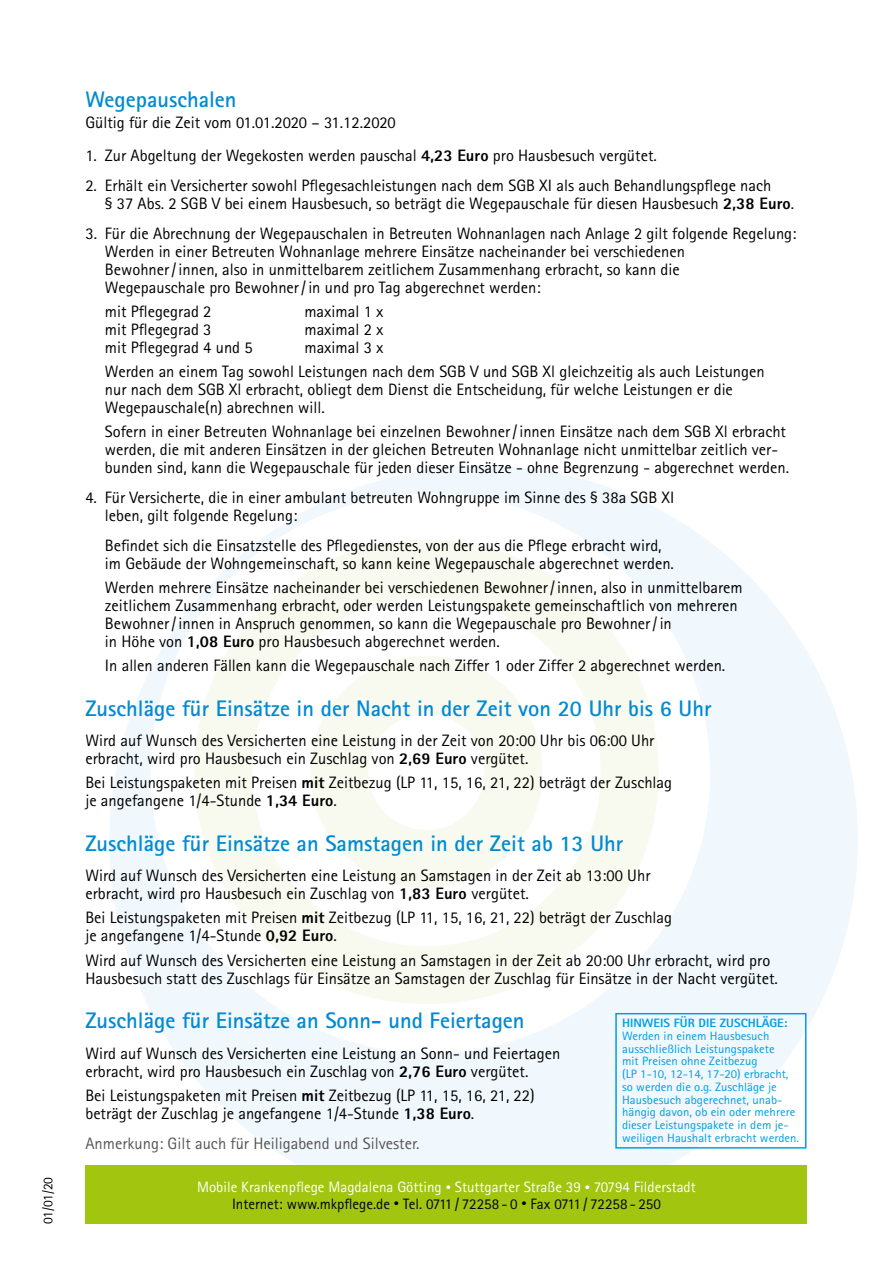
<style>
.page{position:relative;width:893px;height:1263px;background:#fff}
.page>*{position:absolute;margin:0;border:0;box-sizing:border-box;transform-origin:0 0}
.t1{font:700 22.5px "Rotis Sans Serif";color:#008ad2}
.t2{font:16.5px/18px "Rotis Sans Serif";color:#000}
.t3{font:16.5px "Rotis Sans Serif";color:#565655}
.t4{font:15px/16.5px "Rotis Sans Serif";color:#fff;text-align:center}
.t5{font:13.5px "Rotis Sans Serif";color:#000}
.t6{font:12.15px/12.8px "Rotis Sans Serif";color:#009ee3;scale:1.05 1}
.t7{font:800 12.15px "Rotis Sans Serif";color:#009ee3;scale:1.05 1}
.s1{font-weight:800}
.s2{font-size:10.5px}
.s3{color:#000}
.s4{font-size:10.5px;color:#000}
</style>
<div class="page">
<svg style="left:110px;top:466px;width:748px;height:699px;fill:#f0f7fd"></svg>
<svg style="left:194px;top:540px;width:465px;height:464px"></svg>
<div style="left:85px;top:1165px;width:722px;height:58px;background:#a2c510"></div>
<div style="left:615px;top:1013px;width:191px;height:135px;border:2px solid #009ee3"></div>
<p class="t5" style="left:40px;top:1224px;width:49px;rotate:-90deg">01/01/20</p>
<h1 class="t1" style="left:85px;top:86px;width:153px">Wegepauschalen</h1>
<p class="t2" style="left:85px;top:114px;width:312px">Gültig für die Zeit vom 01.01.2020 – 31.12.2020</p>
<p class="t2" style="left:85px;top:147px;width:573px">1. Zur Abgeltung der Wegekosten werden pauschal <span class="s1">4,23 Euro</span> pro Hausbesuch vergütet.</p>
<p class="t2" style="left:105px;top:177px;width:691px;text-indent:-20px">2. Erhält ein Versicherter sowohl Pflegesachleistungen nach dem SGB XI als auch Behandlungspflege nach<br>§ 37 Abs. 2 SGB V bei einem Hausbesuch, so beträgt die Wegepauschale für diesen Hausbesuch <span class="s1">2,38 Euro</span>.</p>
<p class="t2" style="left:105px;top:225px;width:693px;text-indent:-19px">3. Für die Abrechnung der Wegepauschalen in Betreuten Wohnanlagen nach Anlage 2 gilt folgende Regelung:<br>Werden in einer Betreuten Wohnanlage mehrere Einsätze nacheinander bei verschiedenen Bewohner/innen, also in unmittelbarem zeitlichem Zusammenhang erbracht, so kann die<br>Wegepauschale pro Bewohner/in und pro Tag abgerechnet werden:</p>
<p class="t2" style="left:105px;top:303px;width:108px">mit Pflegegrad 2</p>
<p class="t2" style="left:304px;top:303px;width:81px">maximal 1 x</p>
<p class="t2" style="left:105px;top:321px;width:108px">mit Pflegegrad 3</p>
<p class="t2" style="left:304px;top:321px;width:81px">maximal 2 x</p>
<p class="t2" style="left:105px;top:339px;width:149px">mit Pflegegrad 4 und 5</p>
<p class="t2" style="left:105px;top:336px;width:661px;line-height:24px;text-indent:200px">maximal 3 x<br>Werden an einem Tag sowohl Leistungen nach dem SGB V und SGB Xl gleichzeitig als auch Leistungen</p>
<p class="t2" style="left:105px;top:381px;width:629px">nur nach dem SGB Xl erbracht, obliegt dem Dienst die Entscheidung, für welche Leistungen er die<br>Wegepauschale(n) abrechnen will.</p>
<p class="t2" style="left:105px;top:423px;width:686px">Sofern in einer Betreuten Wohnanlage bei einzelnen Bewohner/innen Einsätze nach dem SGB Xl erbracht werden, die mit anderen Einsätzen in der gleichen Betreuten Wohnanlage nicht unmittelbar zeitlich ver&shy;bunden sind, kann die Wegepauschale für jeden dieser Einsätze - ohne Begrenzung - abgerechnet werden.</p>
<p class="t2" style="left:105px;top:489px;width:571px;text-indent:-20px">4. Für Versicherte, die in einer ambulant betreuten Wohngruppe im Sinne des § 38a SGB XI leben, gilt folgende Regelung:</p>
<p class="t2" style="left:105px;top:537px;width:571px">Befindet sich die Einsatzstelle des Pflegedienstes, von der aus die Pflege erbracht wird, im Gebäude der Wohngemeinschaft, so kann keine Wegepauschale abgerechnet werden.</p>
<p class="t2" style="left:105px;top:579px;width:639px">Werden mehrere Einsätze nacheinander bei verschiedenen Bewohner/innen, also in unmittelbarem zeitlichem Zusammenhang erbracht, oder werden Leistungspakete gemeinschaftlich von mehreren Bewohner/innen in Anspruch genommen, so kann die Wegepauschale pro Bewohner/in<br>in Höhe von <span class="s1">1,08 Euro</span> pro Hausbesuch abgerechnet werden.</p>
<p class="t2" style="left:105px;top:657px;width:622px">In allen anderen Fällen kann die Wegepauschale nach Ziffer 1 oder Ziffer 2 abgerechnet werden.</p>
<h1 class="t1" style="left:85px;top:695px;width:628px">Zuschläge für Einsätze in der Nacht in der Zeit von 20 Uhr bis 6 Uhr</h1>
<p class="t2" style="left:85px;top:732px;width:571px">Wird auf Wunsch des Versicherten eine Leistung in der Zeit von 20:00 Uhr bis 06:00 Uhr erbracht, wird pro Hausbesuch ein Zuschlag von <span class="s1">2,69 Euro</span> vergütet.</p>
<p class="t2" style="left:85px;top:774px;width:588px">Bei Leistungspaketen mit Preisen <span class="s1">mit</span> Zeitbezug (LP 11, 15, 16, 21, 22) beträgt der Zuschlag je angefangene 1/4-Stunde <span class="s1">1,34 Euro</span>.</p>
<h1 class="t1" style="left:85px;top:830px;width:539px">Zuschläge für Einsätze an Samstagen in der Zeit ab 13 Uhr</h1>
<p class="t2" style="left:85px;top:867px;width:567px">Wird auf Wunsch des Versicherten eine Leistung an Samstagen in der Zeit ab 13:00 Uhr erbracht, wird pro Hausbesuch ein Zuschlag von <span class="s1">1,83 Euro</span> vergütet.</p>
<p class="t2" style="left:85px;top:909px;width:588px">Bei Leistungspaketen mit Preisen <span class="s1">mit</span> Zeitbezug (LP 11, 15, 16, 21, 22) beträgt der Zuschlag je angefangene 1/4-Stunde <span class="s1">0,92 Euro</span>.</p>
<p class="t2" style="left:85px;top:951px;width:694px">Wird auf Wunsch des Versicherten eine Leistung an Samstagen in der Zeit ab 20:00 Uhr erbracht, wird pro<br>Hausbesuch statt des Zuschlags für Einsätze an Samstagen der Zuschlag für Einsätze in der Nacht vergütet.</p>
<h1 class="t1" style="left:85px;top:1007px;width:441px">Zuschläge für Einsätze an Sonn- und Feiertagen</h1>
<p class="t2" style="left:85px;top:1044px;width:476px">Wird auf Wunsch des Versicherten eine Leistung an Sonn- und Feiertagen erbracht, wird pro Hausbesuch ein Zuschlag von <span class="s1">2,76 Euro</span> vergütet.</p>
<p class="t2" style="left:85px;top:1086px;width:451px">Bei Leistungspaketen mit Preisen <span class="s1">mit</span> Zeitbezug (LP 11, 15, 16, 21, 22) beträgt der Zuschlag je angefangene 1/4-Stunde <span class="s1">1,38 Euro</span>.</p>
<p class="t3" style="left:85px;top:1133px;width:336px">Anmerkung: Gilt auch für Heiligabend und Silvester.</p>
<p class="t4" style="left:197px;top:1179px;width:500px">Mobile Krankenpflege Magdalena Götting <span class="s2">•</span> Stuttgarter Straße 39 <span class="s2">•</span> 70794 Filderstadt<br><span class="s3">Internet: www.mkpflege.de</span> <span class="s4">•</span> <span class="s3">Tel. 0711 / 72258 - 0</span> <span class="s4">•</span> <span class="s3">Fax 0711 / 72258 - 250</span></p>
<p class="t7" style="left:622px;top:1015px;width:159px">HINWEIS FÜR DIE ZUSCHLÄGE:</p>
<p class="t6" style="left:622px;top:1029px;width:170px">Werden in einem Hausbesuch ausschließlich Leistungspakete<br>mit Preisen ohne Zeitbezug<br>(LP 1-10, 12-14, 17-20) erbracht, so werden die o.g. Zuschläge je<br>Hausbesuch abgerechnet, unab&shy;hängig davon, ob ein oder mehrere dieser Leistungspakete in dem je&shy;weiligen Haushalt erbracht werden.</p>
</div>
